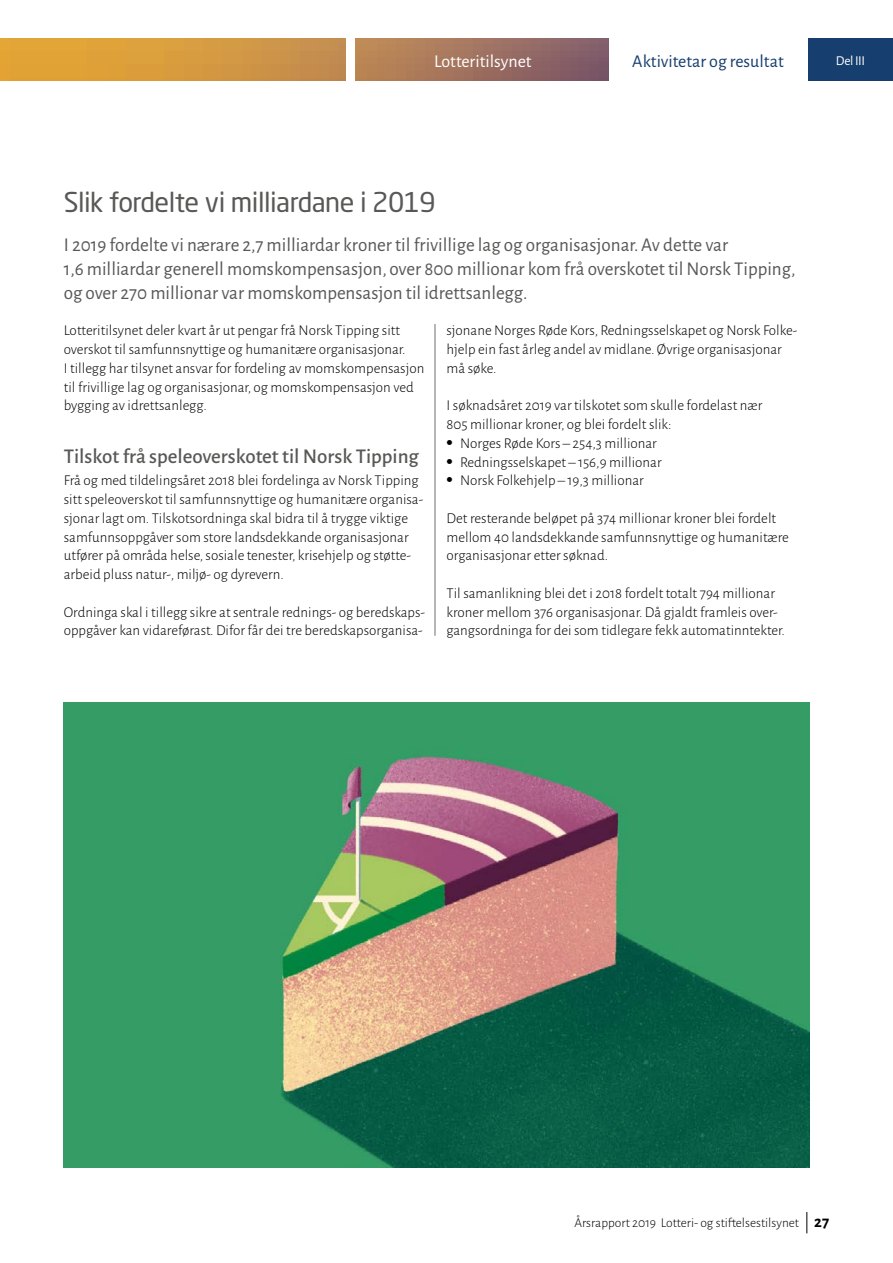
<style>
.page{position:relative;width:893px;height:1263px;background:#fff}
.page>*{position:absolute;margin:0;border:0;box-sizing:border-box;transform-origin:0 0}
.t1{font:27px "Neo Sans Std";letter-spacing:-.02em;color:#585857}
.t2{font:500 21px "Alegreya Sans";color:#585857}
.t3{font:19.5px/24px "Alegreya Sans";color:#585857}
.t4{font:18px "Alegreya Sans";color:#163e6e}
.t5{font:18px "Alegreya Sans";color:#fff}
.t6{font:300 15px/18.8px "Alegreya Sans";color:#000}
.t7{font:300 13.5px "Alegreya Sans";color:#000}
.t8{font:13.5px "Alegreya Sans";letter-spacing:-.03em;color:#fff}
.s1{font-family:"Neo Sans Std";font-weight:700}
.s2{font-weight:700;font-size:16.5px}
</style>
<div class="page">
<svg style="left:0;top:38px;width:608px;height:43px;background:#be894d"></svg>
<div style="left:808px;top:38px;width:85px;height:43px;background:#163e6e"></div>
<svg style="left:807px;top:1212px;width:1px;height:21px"></svg>
<div style="left:347px;top:31px;width:8px;height:66px;background:#fff"></div>
<hr style="left:435px;top:324px;width:1px;height:312px;background:#6f6f6e">
<img style="left:64px;top:703px;width:745px;height:465px">
<p class="t5" style="left:434px;top:49px;width:99px">Lotteritilsynet</p>
<p class="t4" style="left:632px;top:49px;width:153px">Aktivitetar og resultat</p>
<p class="t8" style="left:836px;top:51px;width:31px">DelIII</p>
<h1 class="t1" style="left:64px;top:186px;width:374px">Slik fordelte vi milliardane i 2019</h1>
<p class="t3" style="left:64px;top:231px;width:733px">I 2019 fordelte vi nærare 2,7 milliardar kroner til frivillige lag og organisasjonar. Av dette var<br>1,6 milliardar generell momskompensasjon, over 800 millionar kom frå overskotet til Norsk Tipping, og over 270 millionar var momskompensasjon til idrettsanlegg.</p>
<p class="t6" style="left:446px;top:321px;width:352px">sjonane Norges Røde Kors, Redningsselskapet og Norsk Folke&shy;hjelp ein fast årleg andel av midlane. Øvrige organisasjonar må søke.</p>
<p class="t6" style="left:446px;top:396px;width:317px">I søknadsåret 2019 var tilskotet som skulle fordelast nær<br>805 millionar kroner, og blei fordelt slik:</p>
<p class="t6" style="left:446px;top:433px;width:212px"><span class="s1">•</span> Norges Røde Kors – 254,3 millionar</p>
<p class="t6" style="left:446px;top:452px;width:217px"><span class="s1">•</span> Redningsselskapet – 156,9 millionar</p>
<p class="t6" style="left:446px;top:471px;width:199px"><span class="s1">•</span> Norsk Folkehjelp – 19,3 millionar</p>
<p class="t6" style="left:446px;top:508px;width:344px">Det resterande beløpet på 374 millionar kroner blei fordelt mellom 40 landsdekkande samfunnsnyttige og humanitære organisasjonar etter søknad.</p>
<p class="t6" style="left:446px;top:583px;width:340px">Til samanlikning blei det i 2018 fordelt totalt 794 millionar kroner mellom 376 organisasjonar. Då gjaldt framleis over&shy;gangsordninga for dei som tidlegare fekk automatinntekter.</p>
<p class="t6" style="left:64px;top:321px;width:362px">Lotteritilsynet deler kvart år ut pengar frå Norsk Tipping sitt overskot til samfunnsnyttige og humanitære organisasjonar.<br>I tillegg har tilsynet ansvar for fordeling av momskompensasjon til frivillige lag og organisasjonar, og momskompensasjon ved bygging av idrettsanlegg.</p>
<h2 class="t2" style="left:64px;top:441px;width:357px">Tilskot frå speleoverskotet til Norsk Tipping</h2>
<p class="t6" style="left:64px;top:471px;width:361px">Frå og med tildelingsåret 2018 blei fordelinga av Norsk Tipping sitt speleoverskot til samfunnsnyttige og humanitære organisa&shy;sjonar lagt om. Tilskotsordninga skal bidra til å trygge viktige samfunnsoppgåver som store landsdekkande organisasjonar utfører på områda helse, sosiale tenester, krisehjelp og støtte&shy;arbeid pluss natur-, miljø- og dyrevern.</p>
<p class="t6" style="left:64px;top:602px;width:363px">Ordninga skal i tillegg sikre at sentrale rednings- og beredskaps&shy;oppgåver kan vidareførast. Difor får dei tre beredskapsorganisa-</p>
<p class="t7" style="left:574px;top:1214px;width:256px">Årsrapport 2019 Lotteri- og stiftelsestilsynet <span class="s2">27</span></p>
</div>
